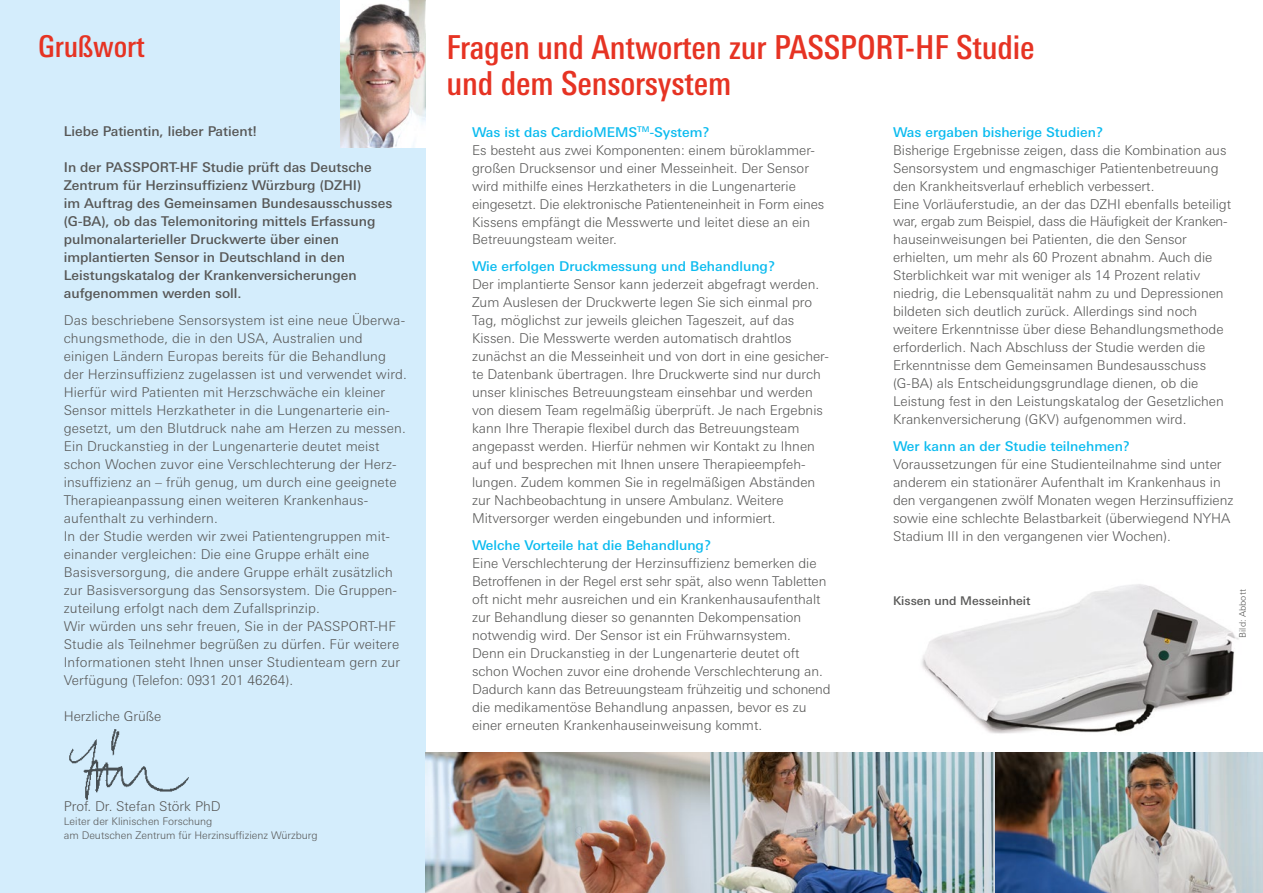
<style>
.page{position:relative;width:1263px;height:893px;background:#fff}
.page>*{position:absolute;margin:0;border:0;box-sizing:border-box;transform-origin:0 0}
.t1{font:500 condensed 33px/36px "Univers Next Pro";letter-spacing:-.005em;color:#e63323}
.t2{font:500 condensed 30px "Univers Next Pro";letter-spacing:-.005em;color:#e63323}
.t3{font:300 13.5px/18px "Univers Next Pro";color:#575756}
.t4{font:500 13.5px/18px "Univers Next Pro";color:#575756}
.t5{font:500 13.5px "Univers Next Pro";color:#0bbbef}
.t6{font:500 12px "Univers Next Pro";color:#575756}
.t7{font:300 10.5px/13.5px "Univers Next Pro";color:#575756}
.t8{font:300 9px "Univers Next Pro";color:#575756}
.s1{font-weight:500;color:#0bbbef}
</style>
<div class="page">
<img style="left:921px;top:584px;width:318px;height:150px">
<div style="left:0;top:0;width:425px;height:893px;background:#d4edfc"></div>
<img style="left:69px;top:729px;width:120px;height:72px">
<img style="left:425px;top:753px;width:838px;height:140px">
<img style="left:340px;top:0;width:85px;height:147px">
<h2 class="t2" style="left:38px;top:28px;width:108px">Grußwort</h2>
<p class="t4" style="left:64px;top:123px;width:195px">Liebe Patientin, lieber Patient!</p>
<p class="t4" style="left:64px;top:159px;width:330px">In der PASSPORT-HF Studie prüft das Deutsche Zentrum für Herzinsuffizienz Würzburg (DZHI)<br>im Auftrag des Gemeinsamen Bundesausschusses (G-BA), ob das Telemonitoring mittels Erfassung pulmonalarterieller Druckwerte über einen implantierten Sensor in Deutschland in den Leistungskatalog der Krankenversicherungen aufgenommen werden soll.</p>
<p class="t3" style="left:64px;top:312px;width:345px">Das beschriebene Sensorsystem ist eine neue Überwa&shy;chungsmethode, die in den USA, Australien und einigen Ländern Europas bereits für die Behandlung der Herzinsuffizienz zugelassen ist und verwendet wird.<br>Hierfür wird Patienten mit Herzschwäche ein kleiner Sensor mittels Herzkatheter in die Lungenarterie ein&shy;gesetzt, um den Blutdruck nahe am Herzen zu messen.<br>Ein Druckanstieg in der Lungenarterie deutet meist schon Wochen zuvor eine Verschlechterung der Herz&shy;insuffizienz an – früh genug, um durch eine geeignete Therapieanpassung einen weiteren Krankenhaus&shy;aufenthalt zu verhindern.<br>In der Studie werden wir zwei Patientengruppen mit&shy;einander vergleichen: Die eine Gruppe erhält eine Basisversorgung, die andere Gruppe erhält zusätzlich zur Basisversorgung das Sensorsystem. Die Gruppen&shy;zuteilung erfolgt nach dem Zufallsprinzip.<br>Wir würden uns sehr freuen, Sie in der PASSPORT-HF Studie als Teilnehmer begrüßen zu dürfen. Für weitere Informationen steht Ihnen unser Studienteam gern zur Verfügung (Telefon: 0931 201 46264).</p>
<p class="t3" style="left:64px;top:707px;width:99px">Herzliche Grüße</p>
<p class="t3" style="left:64px;top:797px;width:158px">Prof. Dr. Stefan Störk PhD</p>
<p class="t7" style="left:64px;top:814px;width:255px">Leiter der Klinischen Forschung<br>am Deutschen Zentrum für Herzinsuffizienz Würzburg</p>
<h1 class="t1" style="left:446px;top:29px;width:590px">Fragen und Antworten zur PASSPORT-HF Studie und dem Sensorsystem</h1>
<p class="t5" style="left:893px;top:124px;width:212px">Was ergaben bisherige Studien?</p>
<p class="t3" style="left:893px;top:141px;width:340px">Bisherige Ergebnisse zeigen, dass die Kombination aus Sensorsystem und engmaschiger Patientenbetreuung den Krankheitsverlauf erheblich verbessert.<br>Eine Vorläuferstudie, an der das DZHI ebenfalls beteiligt war, ergab zum Beispiel, dass die Häufigkeit der Kranken&shy;hauseinweisungen bei Patienten, die den Sensor erhielten, um mehr als 60 Prozent abnahm. Auch die Sterblichkeit war mit weniger als 14 Prozent relativ niedrig, die Lebensqualität nahm zu und Depressionen bildeten sich deutlich zurück. Allerdings sind noch weitere Erkenntnisse über diese Behandlungsmethode erforderlich. Nach Abschluss der Studie werden die Erkenntnisse dem Gemeinsamen Bundesausschuss (G-BA) als Entscheidungsgrundlage dienen, ob die Leistung fest in den Leistungskatalog der Gesetzlichen Krankenversicherung (GKV) aufgenommen wird.</p>
<p class="t5" style="left:893px;top:439px;width:239px">Wer kann an der Studie teilnehmen?</p>
<p class="t3" style="left:893px;top:456px;width:342px">Voraussetzungen für eine Studienteilnahme sind unter anderem ein stationärer Aufenthalt im Krankenhaus in den vergangenen zwölf Monaten wegen Herzinsuffizienz sowie eine schlechte Belastbarkeit (überwiegend NYHA Stadium III in den vergangenen vier Wochen).</p>
<p class="t3" style="left:472px;top:123px;width:354px"><span class="s1">Was ist das CardioMEMS</span><sup>TM</sup><span class="s1">-System?<br></span>Es besteht aus zwei Komponenten: einem büroklammer&shy;großen Drucksensor und einer Messeinheit. Der Sensor wird mithilfe eines Herzkatheters in die Lungenarterie eingesetzt. Die elektronische Patienteneinheit in Form eines Kissens empfängt die Messwerte und leitet diese an ein Betreuungsteam weiter.</p>
<p class="t5" style="left:472px;top:259px;width:305px">Wie erfolgen Druckmessung und Behandlung?</p>
<p class="t3" style="left:472px;top:276px;width:358px">Der implantierte Sensor kann jederzeit abgefragt werden.<br>Zum Auslesen der Druckwerte legen Sie sich einmal pro Tag, möglichst zur jeweils gleichen Tageszeit, auf das Kissen. Die Messwerte werden automatisch drahtlos zunächst an die Messeinheit und von dort in eine gesicher&shy;te Datenbank übertragen. Ihre Druckwerte sind nur durch unser klinisches Betreuungsteam einsehbar und werden von diesem Team regelmäßig überprüft. Je nach Ergebnis kann Ihre Therapie flexibel durch das Betreuungsteam angepasst werden. Hierfür nehmen wir Kontakt zu Ihnen auf und besprechen mit Ihnen unsere Therapieempfeh&shy;lungen. Zudem kommen Sie in regelmäßigen Abständen zur Nachbeobachtung in unsere Ambulanz. Weitere Mitversorger werden eingebunden und informiert.</p>
<p class="t5" style="left:472px;top:538px;width:241px">Welche Vorteile hat die Behandlung?</p>
<p class="t3" style="left:472px;top:555px;width:360px">Eine Verschlechterung der Herzinsuffizienz bemerken die Betroffenen in der Regel erst sehr spät, also wenn Tabletten oft nicht mehr ausreichen und ein Krankenhausaufenthalt zur Behandlung dieser so genannten Dekompensation notwendig wird. Der Sensor ist ein Frühwarnsystem.<br>Denn ein Druckanstieg in der Lungenarterie deutet oft schon Wochen zuvor eine drohende Verschlechterung an.<br>Dadurch kann das Betreuungsteam frühzeitig und schonend die medikamentöse Behandlung anpassen, bevor es zu einer erneuten Krankenhauseinweisung kommt.</p>
<p class="t6" style="left:893px;top:593px;width:139px">Kissen und Messeinheit</p>
<p class="t8" style="left:1237px;top:638px;width:50px;rotate:-90deg">Bild: Abbott</p>
</div>
